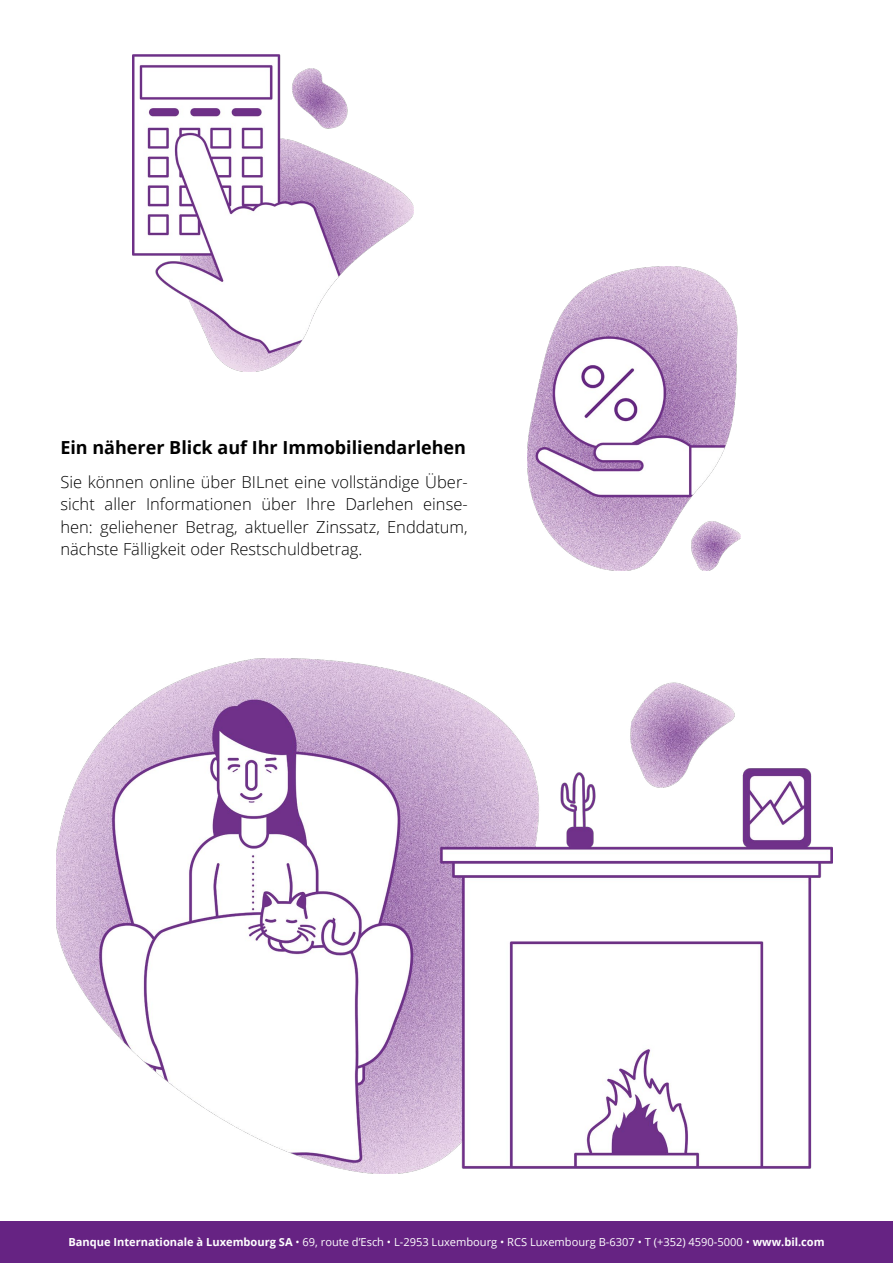
<style>
.page{position:relative;width:893px;height:1263px;background:#fff}
.page>*{position:absolute;margin:0;border:0;box-sizing:border-box;transform-origin:0 0}
.t1{font:700 18px "Open Sans";color:#000}
.t2{font:300 16.5px/22.5px "Open Sans";color:#000;text-align:justify}
.t3{font:11.1px "Open Sans";color:#fff}
.s1{font-weight:700}
</style>
<div class="page">
<div style="left:0;top:1221px;width:893px;height:42px;background:#662383"></div>
<img style="left:527px;top:267px;width:214px;height:303px">
<img style="left:133px;top:54px;width:281px;height:318px">
<img style="left:57px;top:659px;width:776px;height:514px">
<p class="t1" style="left:60px;top:434px;width:407px">Ein näherer Blick auf Ihr Immobiliendarlehen</p>
<p class="t2" style="left:60px;top:470px;width:409px">Sie können online über BILnet eine vollständige Über&shy;sicht aller Informationen über Ihre Darlehen einse&shy;hen: geliehener Betrag, aktueller Zinssatz, Enddatum, nächste Fälligkeit oder Restschuldbetrag.</p>
<p class="t3" style="left:68px;top:1235px;width:758px"><span class="s1">Banque Internationale à Luxembourg SA</span> • 69, route d’Esch • L-2953 Luxembourg • RCS Luxembourg B-6307 • T (+352) 4590-5000 • <span class="s1">www.bil.com</span></p>
</div>
